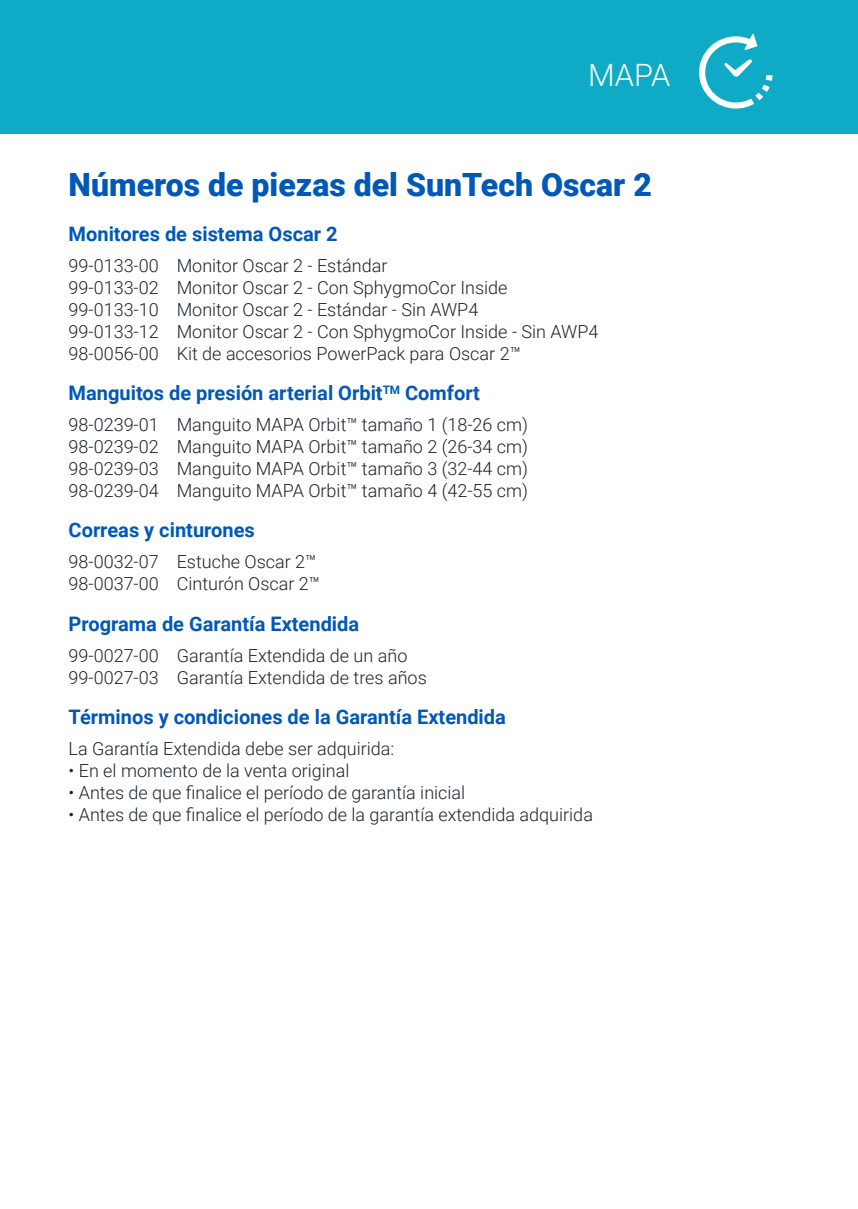
<style>
.page{position:relative;width:858px;height:1209px;background:#fff}
.page>*{position:absolute;margin:0;border:0;box-sizing:border-box;transform-origin:0 0}
.t1{font:900 32px "Roboto";color:#0058b8}
.t2{font:300 30.8px "Roboto";color:#fff}
.t3{font:700 20px "Roboto";color:#0058b8}
.t4{font:300 18px "Roboto";color:#1b242b}
</style>
<div class="page">
<div style="left:0;top:0;width:857px;height:133px;background:#0fabc6"></div>
<svg style="left:699px;top:34px;width:73px;height:75px"></svg>
<p class="t2" style="left:587px;top:53px;width:84px">MAPA</p>
<p class="t1" style="left:69px;top:162px;width:584px">Números de piezas del SunTech Oscar 2</p>
<p class="t3" style="left:69px;top:220px;width:270px">Monitores de sistema Oscar 2</p>
<p class="t4" style="left:69px;top:253px;width:320px">99-0133-00 Monitor Oscar 2 - Estándar</p>
<p class="t4" style="left:69px;top:275px;width:440px">99-0133-02 Monitor Oscar 2 - Con SphygmoCor Inside</p>
<p class="t4" style="left:69px;top:297px;width:411px">99-0133-10 Monitor Oscar 2 - Estándar - Sin AWP4</p>
<p class="t4" style="left:69px;top:319px;width:531px">99-0133-12 Monitor Oscar 2 - Con SphygmoCor Inside - Sin AWP4</p>
<p class="t4" style="left:69px;top:341px;width:453px">98-0056-00 Kit de accesorios PowerPack para Oscar 2™</p>
<p class="t3" style="left:69px;top:379px;width:412px">Manguitos de presión arterial Orbit<sup>TM</sup> Comfort</p>
<p class="t4" style="left:69px;top:412px;width:460px">98-0239-01 Manguito MAPA Orbit™ tamaño 1 (18-26 cm)</p>
<p class="t4" style="left:69px;top:434px;width:460px">98-0239-02 Manguito MAPA Orbit™ tamaño 2 (26-34 cm)</p>
<p class="t4" style="left:69px;top:456px;width:460px">98-0239-03 Manguito MAPA Orbit™ tamaño 3 (32-44 cm)</p>
<p class="t4" style="left:69px;top:478px;width:460px">98-0239-04 Manguito MAPA Orbit™ tamaño 4 (42-55 cm)</p>
<p class="t3" style="left:69px;top:516px;width:188px">Correas y cinturones</p>
<p class="t4" style="left:69px;top:549px;width:249px">98-0032-07 Estuche Oscar 2™</p>
<p class="t4" style="left:69px;top:571px;width:253px">98-0037-00 Cinturón Oscar 2™</p>
<p class="t3" style="left:69px;top:609px;width:292px">Programa de Garantía Extendida</p>
<p class="t4" style="left:69px;top:642px;width:340px">99-0027-00 Garantía Extendida de un año</p>
<p class="t4" style="left:69px;top:664px;width:359px">99-0027-03 Garantía Extendida de tres años</p>
<p class="t3" style="left:69px;top:702px;width:438px">Términos y condiciones de la Garantía Extendida</p>
<p class="t4" style="left:69px;top:735px;width:327px">La Garantía Extendida debe ser adquirida:</p>
<p class="t4" style="left:69px;top:757px;width:282px">• En el momento de la venta original</p>
<p class="t4" style="left:69px;top:779px;width:398px">• Antes de que finalice el período de garantía inicial</p>
<p class="t4" style="left:69px;top:801px;width:525px">• Antes de que finalice el período de la garantía extendida adquirida</p>
</div>
